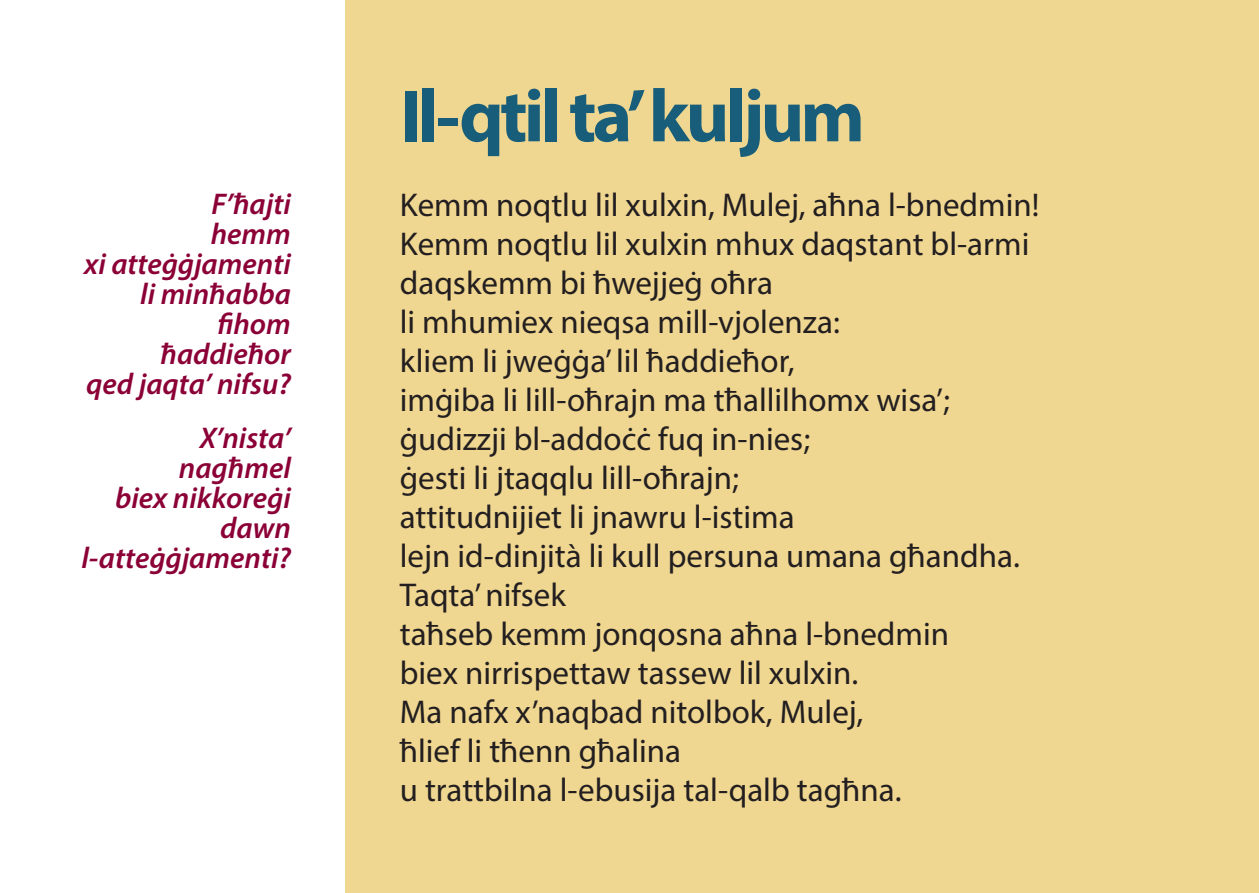
<style>
.page{position:relative;width:1259px;height:893px;background:#fff}
.page>*{position:absolute;margin:0;border:0;box-sizing:border-box;transform-origin:0 0}
.jub-boldheadings{font:700 75px "Myriad Pro";letter-spacing:-.05em;color:#185e7a}
.t1{font:33px/39px "Myriad Pro";color:#231f20}
.t2{font:italic 600 30px/30px "Myriad Pro";color:#8b0036;text-align:right}
</style>
<div class="page">
<div style="left:345px;top:0;width:914px;height:893px;background:#f0d791"></div>
<p class="t2" style="left:212px;top:188px;width:81px">F’ħajti</p>
<p class="t2" style="left:211px;top:218px;width:82px">hemm</p>
<p class="t2" style="left:84px;top:248px;width:208px">xi atteġġjamenti li minħabba fihom</p>
<p class="t2" style="left:160px;top:338px;width:132px">ħaddieħor</p>
<p class="t2" style="left:86px;top:368px;width:206px">qed jaqta’ nifsu?</p>
<p class="t2" style="left:200px;top:422px;width:93px">X’nista’</p>
<p class="t2" style="left:179px;top:452px;width:113px">nagħmel</p>
<p class="t2" style="left:81px;top:482px;width:211px">biex nikkoreġi dawn l-atteġġjamenti?</p>
<p class="jub-boldheadings" style="left:400px;top:67px;width:467px">Il-qtil ta’kuljum</p>
<p class="t1" style="left:400px;top:185px;width:641px">Kemm noqtlu lil xulxin, Mulej, aħna l-bnedmin!</p>
<p class="t1" style="left:400px;top:224px;width:631px">Kemm noqtlu lil xulxin mhux daqstant bl-armi</p>
<p class="t1" style="left:400px;top:263px;width:375px">daqskemm bi ħwejjeġ oħra</p>
<p class="t1" style="left:400px;top:302px;width:441px">li mhumiex nieqsa mill-vjolenza:</p>
<p class="t1" style="left:400px;top:341px;width:396px">kliem li jweġġa’ lil ħaddieħor,</p>
<p class="t1" style="left:400px;top:380px;width:551px">imġiba li lill-oħrajn ma tħallilhomx wisa’;</p>
<p class="t1" style="left:400px;top:419px;width:412px">ġudizzji bl-addoċċ fuq in-nies;</p>
<p class="t1" style="left:400px;top:458px;width:396px">ġesti li jtaqqlu lill-oħrajn; attitudnijiet li jnawru l-istima</p>
<p class="t1" style="left:400px;top:536px;width:621px">lejn id-dinjità li kull persuna umana għandha.</p>
<p class="t1" style="left:400px;top:575px;width:167px">Taqta’ nifsek</p>
<p class="t1" style="left:400px;top:614px;width:551px">taħseb kemm jonqosna aħna l-bnedmin biex nirrispettaw tassew lil xulxin.</p>
<p class="t1" style="left:400px;top:692px;width:465px">Ma nafx x’naqbad nitolbok, Mulej,</p>
<p class="t1" style="left:400px;top:731px;width:283px">ħlief li tħenn għalina</p>
<p class="t1" style="left:400px;top:770px;width:503px">u trattbilna l-ebusija tal-qalb tagħna.</p>
</div>
